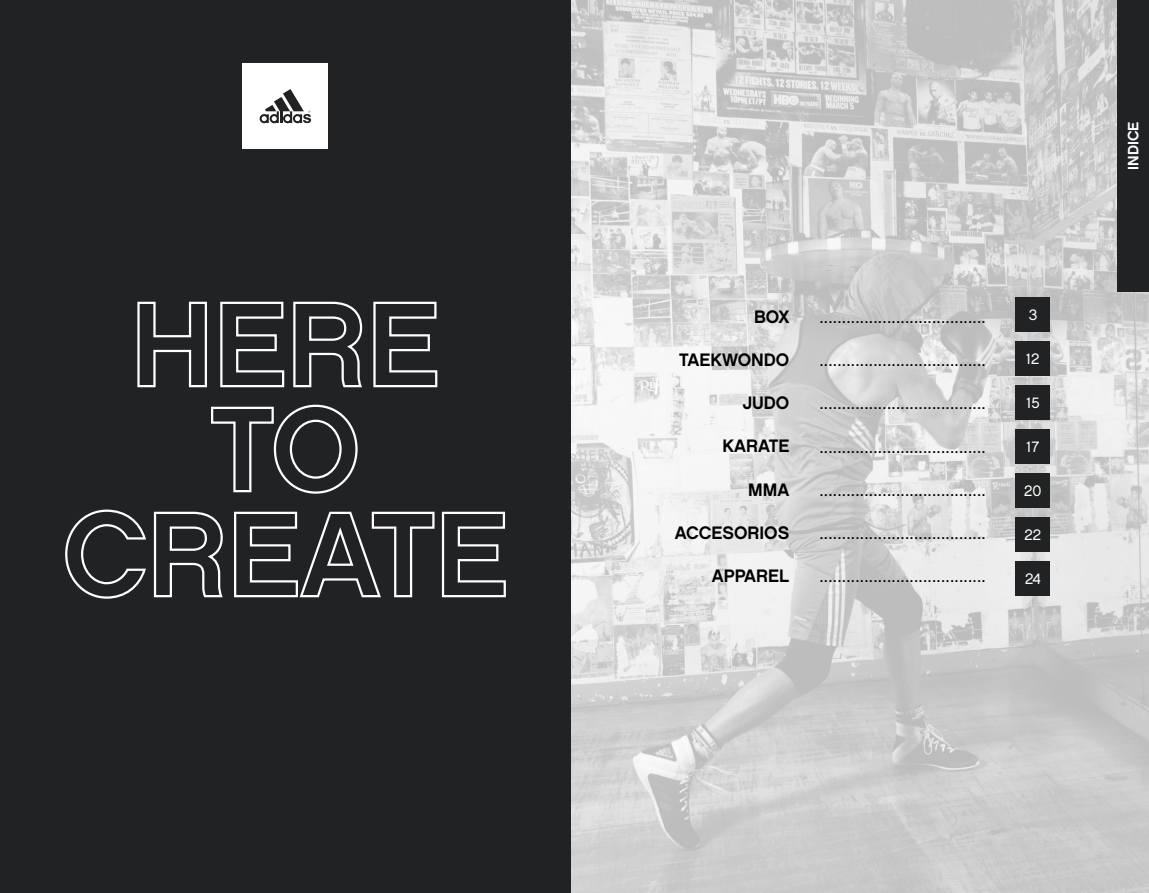
<style>
.page{position:relative;width:1149px;height:893px;background:#fff}
.page>*{position:absolute;margin:0;border:0;box-sizing:border-box;transform-origin:0 0}
.t1{font:18px "Chalet London Nineteen Sixty";color:#000}
.t2{font:18px "Chalet New York Nineteen Sixty";color:#000}
.t3{font:15px "Chalet London Nineteen Sixty";color:#fff}
.t4{font:15px "Chalet New York Nineteen Sixty";color:#fff}
</style>
<div class="page">
<img style="left:570px;top:0;width:578px;height:893px">
<div style="left:0;top:0;width:570px;height:893px;background:#212223"></div>
<svg style="left:137px;top:301px;width:70px;height:87px"></svg>
<svg style="left:220px;top:301px;width:65px;height:87px"></svg>
<svg style="left:293px;top:301px;width:70px;height:87px"></svg>
<svg style="left:373px;top:301px;width:65px;height:87px"></svg>
<svg style="left:211px;top:404px;width:147px;height:90px"></svg>
<svg style="left:65px;top:509px;width:81px;height:90px"></svg>
<svg style="left:153px;top:511px;width:70px;height:87px"></svg>
<svg style="left:234px;top:511px;width:272px;height:87px"></svg>
<div style="left:1116px;top:0;width:32px;height:291px;background:#212223"></div>
<div style="left:1015px;top:298px;width:34px;height:34px;background:#212223"></div>
<div style="left:1015px;top:342px;width:34px;height:34px;background:#212223"></div>
<div style="left:1015px;top:385px;width:34px;height:35px;background:#212223"></div>
<div style="left:1015px;top:429px;width:34px;height:34px;background:#212223"></div>
<div style="left:1015px;top:473px;width:34px;height:34px;background:#212223"></div>
<div style="left:1015px;top:517px;width:34px;height:34px;background:#212223"></div>
<div style="left:1015px;top:561px;width:34px;height:34px;background:#212223"></div>
<div style="left:243px;top:64px;width:85px;height:85px;background:#fff"></div>
<svg style="left:259px;top:89px;width:52px;height:34px"></svg>
<p class="t2" style="left:753px;top:306px;width:37px">BOX</p>
<p class="t2" style="left:679px;top:349px;width:112px">TAEKWONDO</p>
<p class="t2" style="left:742px;top:392px;width:48px">JUDO</p>
<p class="t2" style="left:722px;top:435px;width:68px">KARATE</p>
<p class="t2" style="left:747px;top:478px;width:43px">MMA</p>
<p class="t2" style="left:674px;top:522px;width:116px">ACCESORIOS</p>
<p class="t2" style="left:711px;top:565px;width:79px">APPAREL</p>
<p class="t1" style="left:819px;top:306px;width:167px">.....................................</p>
<p class="t1" style="left:819px;top:349px;width:167px">.....................................</p>
<p class="t1" style="left:819px;top:392px;width:167px">.....................................</p>
<p class="t1" style="left:819px;top:435px;width:167px">.....................................</p>
<p class="t1" style="left:819px;top:478px;width:167px">.....................................</p>
<p class="t1" style="left:819px;top:522px;width:167px">.....................................</p>
<p class="t1" style="left:819px;top:565px;width:167px">.....................................</p>
<p class="t3" style="left:1028px;top:306px;width:10px">3</p>
<p class="t3" style="left:1025px;top:350px;width:15px">12</p>
<p class="t3" style="left:1025px;top:394px;width:15px">15</p>
<p class="t3" style="left:1026px;top:438px;width:14px">17</p>
<p class="t3" style="left:1023px;top:482px;width:19px">20</p>
<p class="t3" style="left:1024px;top:526px;width:18px">22</p>
<p class="t3" style="left:1024px;top:570px;width:17px">24</p>
<p class="t4" style="left:1123px;top:170px;width:50px;rotate:-90deg">INDICE</p>
</div>
